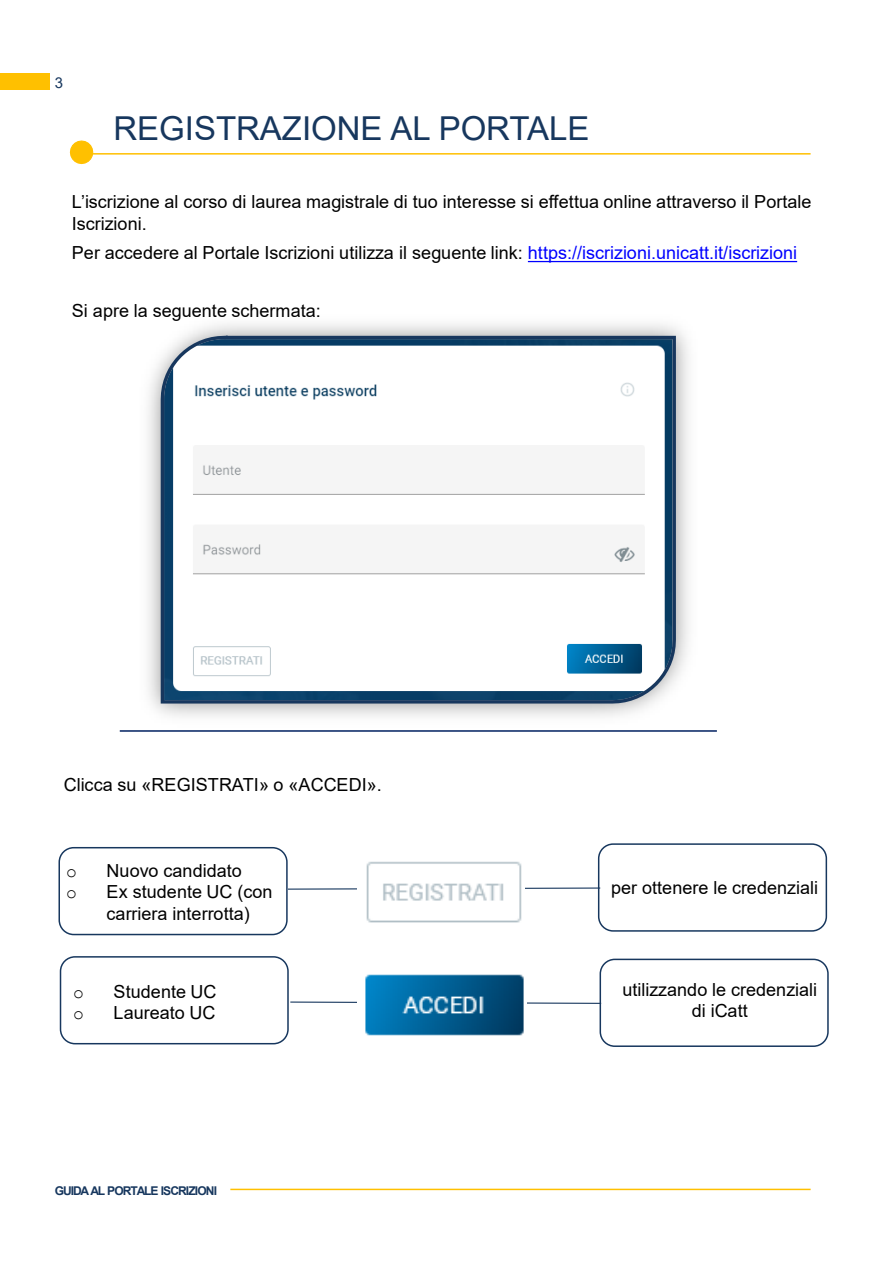
<style>
.page{position:relative;width:893px;height:1264px;background:#fff}
.page>*{position:absolute;margin:0;border:0;box-sizing:border-box;transform-origin:0 0}
.t1{font:33px "Arial";color:#17375e}
.t2{font:18px/21.6px "Arial";color:#000}
.t3{font:18px "Courier New";color:#000}
.t4{font:15px "Arial";color:#17375e}
.t5{font:700 12px "Arial";letter-spacing:-.08em;color:#17375e}
.s1{color:#00f}
</style>
<div class="page">
<svg style="left:528px;top:261px;width:269px;height:1px"></svg>
<hr style="left:120px;top:730px;width:596px;height:1px;background:#002060">
<img style="left:130px;top:324px;width:576px;height:408px">
<svg style="left:159px;top:334px;width:518px;height:371px"></svg>
<svg style="left:290px;top:1001px;width:309px;height:3px"></svg>
<div style="left:0;top:73px;width:50px;height:17px;background:#ffc000"></div>
<div style="left:58px;top:846px;width:229px;height:89px;border:2px solid #17375e;border-radius:14px"></div>
<svg style="left:287px;top:886px;width:311px;height:4px"></svg>
<img style="left:357px;top:861px;width:167px;height:61px">
<div style="left:60px;top:955px;width:229px;height:89px;border:2px solid #17375e;border-radius:14px"></div>
<div style="left:598px;top:843px;width:229px;height:88px;border:2px solid #17375e;border-radius:14px"></div>
<div style="left:599px;top:958px;width:229px;height:88px;border:2px solid #17375e;border-radius:14px"></div>
<hr style="left:91px;top:153px;width:719px;height:1px;background:#ffc000">
<svg style="left:69px;top:140px;width:25px;height:25px"></svg>
<hr style="left:230px;top:1188px;width:580px;height:1px;background:#ffc000">
<img style="left:563px;top:639px;width:86px;height:41px">
<img style="left:357px;top:974px;width:169px;height:62px">
<p class="t4" style="left:55px;top:72px;width:10px">3</p>
<h2 class="t1" style="left:113px;top:105px;width:477px">REGISTRAZIONE AL PORTALE</h2>
<p class="t2" style="left:72px;top:191px;width:741px">L’iscrizione al corso di laurea magistrale di tuo interesse si effettua online attraverso il Portale<br>Iscrizioni.</p>
<p class="t2" style="left:72px;top:242px;width:726px">Per accedere al Portale Iscrizioni utilizza il seguente link: <span class="s1">https://iscrizioni.unicatt.it/iscrizioni</span></p>
<p class="t2" style="left:72px;top:300px;width:250px">Si apre la seguente schermata:</p>
<p class="t2" style="left:64px;top:773px;width:319px">Clicca su «REGISTRATI» o «ACCEDI».</p>
<p class="t3" style="left:66px;top:859px;width:12px">o</p>
<p class="t2" style="left:107px;top:859px;width:137px">Nuovo candidato</p>
<p class="t3" style="left:66px;top:881px;width:12px">o</p>
<p class="t2" style="left:107px;top:880px;width:167px">Ex studente UC (con carriera interrotta)</p>
<p class="t3" style="left:73px;top:980px;width:12px">o</p>
<p class="t2" style="left:114px;top:980px;width:104px">Studente UC</p>
<p class="t3" style="left:73px;top:1002px;width:12px">o</p>
<p class="t2" style="left:114px;top:1001px;width:103px">Laureato UC</p>
<p class="t5" style="left:55px;top:1181px;width:164px">GUIDA AL PORTALE ISCRIZIONI</p>
<p class="t2" style="left:611px;top:876px;width:208px">per ottenere le credenziali</p>
<p class="t2" style="left:622px;top:978px;width:196px;text-align:center">utilizzando le credenziali di iCatt</p>
</div>
